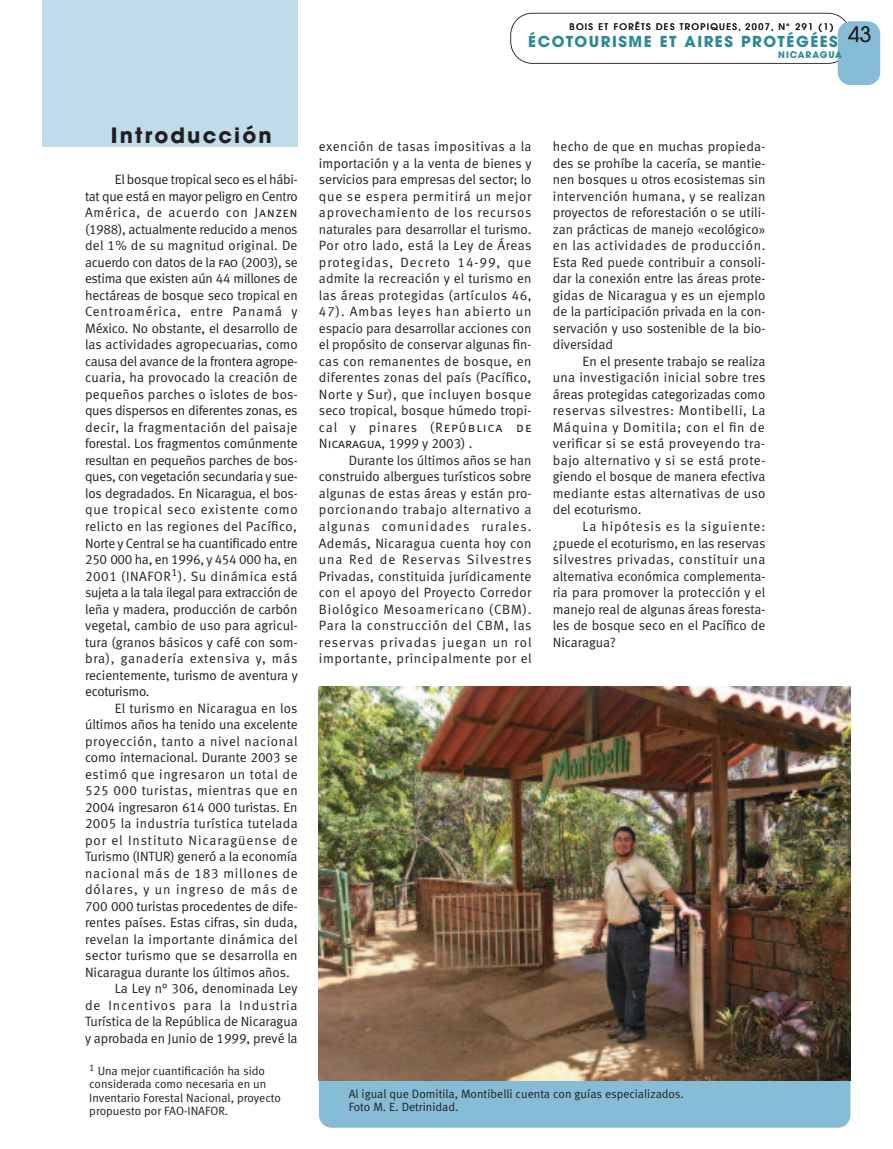
<style>
.page{position:relative;width:893px;height:1149px;background:#fff}
.page>*{position:absolute;margin:0;border:0;box-sizing:border-box;transform-origin:0 0}
.t1{font:700 21px "Avant Garde";letter-spacing:.1em;color:#231f20}
.t2{font:21px "Avant Garde";color:#231f20}
.t3{font:700 15px "Avant Garde";letter-spacing:.1em;color:#2c8993}
.t4{font:13.5px/16.5px "Meta Normal LF";color:#231f20;text-align:justify}
.t5{font:13.5px "Meta Normal LF";letter-spacing:.07em;color:#231f20}
.t6{font:13.5px "Meta Normal LF";letter-spacing:.045em;color:#231f20}
.t7{font:13.5px "Meta Normal LF";letter-spacing:.02em;color:#231f20}
.t8{font:13.5px "Meta Normal LF";letter-spacing:.03em;color:#231f20}
.t9{font:13.5px "Meta Normal LF";letter-spacing:.025em;color:#231f20}
.t10{font:13.5px "Meta Normal LF";letter-spacing:.04em;color:#231f20}
.t11{font:13.5px "Meta Normal LF";letter-spacing:.06em;color:#231f20}
.t12{font:12px/13.5px "Meta Normal LF";color:#231f20}
.t13{font:500 9px "Avant Garde";letter-spacing:.15em;color:#231f20}
.t14{font:700 9px "Avant Garde";letter-spacing:.1em;color:#2c8993}
.s1{font-family:"Meta Normal LF Caps"}
</style>
<div class="page">
<div style="left:43px;top:0;width:255px;height:146px;background:#c0dbe9"></div>
<svg style="left:510px;top:13px;width:337px;height:51px"></svg>
<div style="left:838px;top:21px;width:42px;height:64px;background:#86bcd6;border-radius:13px"></div>
<div style="left:319px;top:686px;width:531px;height:441px;background:#86bcd6;border-radius:13px"></div>
<img style="left:319px;top:686px;width:531px;height:394px">
<p class="t13" style="left:569px;top:23px;width:266px">BOIS ET FORÊTS DES TROPIQUES, 2007, N° 291 (1)</p>
<h1 class="t2" style="left:848px;top:26px;width:25px">43</h1>
<p class="t3" style="left:528px;top:36px;width:311px">ÉCOTOURISME ET AIRES PROTÉGÉES</p>
<p class="t14" style="left:778px;top:51px;width:65px">NICARAGUA</p>
<h1 class="t1" style="left:111px;top:128px;width:162px">Introducción</h1>
<p class="t4" style="left:85px;top:172px;width:214px;text-indent:30px">El bosque tropical seco es el hábi&shy;tat que está en mayor peligro en Centro América, de acuerdo con <span class="s1">Janzen </span>(1988), actualmente reducido a menos del 1% de su magnitud original. De acuerdo con datos de la <span class="s1">fao</span> (2003), se estima que existen aún 44 millones de hectáreas de bosque seco tropical en Centroamérica, entre Panamá y México. No obstante, el desarrollo de las actividades agropecuarias, como causa del avance de la frontera agrope&shy;cuaria, ha provocado la creación de pequeños parches o islotes de bos&shy;ques dispersos en diferentes zonas, es decir, la fragmentación del paisaje forestal. Los fragmentos comúnmente resultan en pequeños parches de bos&shy;ques, con vegetación secundaria y sue&shy;los degradados. En Nicaragua, el bos&shy;que tropical seco existente como relicto en las regiones del Pacífico, Norte y Central se ha cuantificado entre 250 000 ha, en 1996, y 454 000 ha, en 2001 (INAFOR<sup>1</sup>). Su dinámica está sujeta a la tala ilegal para extracción de leña y madera, producción de carbón vegetal, cambio de uso para agricul&shy;tura (granos básicos y café con som&shy;bra), ganadería extensiva y, más recientemente, turismo de aventura y ecoturismo.</p>
<p class="t7" style="left:115px;top:703px;width:184px">El turismo en Nicaragua en los</p>
<p class="t4" style="left:85px;top:717px;width:214px">últimos años ha tenido una excelente</p>
<p class="t6" style="left:85px;top:736px;width:214px">proyección, tanto a nivel nacional</p>
<p class="t4" style="left:85px;top:750px;width:214px">como internacional. Durante 2003 se</p>
<p class="t6" style="left:85px;top:769px;width:214px">estimó que ingresaron un total de</p>
<p class="t10" style="left:85px;top:785px;width:214px">525 000 turistas, mientras que en</p>
<p class="t4" style="left:85px;top:799px;width:214px">2004 ingresaron 614 000 turistas. En</p>
<p class="t8" style="left:85px;top:818px;width:214px">2005 la industria turística tutelada</p>
<p class="t5" style="left:85px;top:835px;width:214px">por el Instituto Nicaragüense de</p>
<p class="t4" style="left:85px;top:849px;width:214px">Turismo (INTUR) generó a la economía</p>
<p class="t11" style="left:85px;top:868px;width:214px">nacional más de 183 millones de</p>
<p class="t5" style="left:85px;top:884px;width:214px">dólares, y un ingreso de más de</p>
<p class="t4" style="left:85px;top:898px;width:214px">700 000 turistas procedentes de dife-</p>
<p class="t4" style="left:85px;top:915px;width:214px">rentes países. Estas cifras, sin duda,</p>
<p class="t9" style="left:85px;top:934px;width:214px">revelan la importante dinámica del</p>
<p class="t7" style="left:85px;top:950px;width:214px">sector turismo que se desarrolla en</p>
<p class="t4" style="left:85px;top:964px;width:206px">Nicaragua durante los últimos años.</p>
<p class="t4" style="left:115px;top:981px;width:184px">La Ley n° 306, denominada Ley</p>
<p class="t5" style="left:85px;top:1000px;width:214px">de Incentivos para la Industria</p>
<p class="t4" style="left:85px;top:1014px;width:214px">Turística de la República de Nicaragua</p>
<p class="t4" style="left:85px;top:1030px;width:214px">y aprobada en Junio de 1999, prevé la</p>
<p class="t12" style="left:89px;top:1064px;width:193px"><sup>1</sup> Una mejor cuantificación ha sido considerada como necesaria en un Inventario Forestal Nacional, proyecto propuesto por FAO-INAFOR.</p>
<p class="t4" style="left:319px;top:139px;width:214px">exención de tasas impositivas a la importación y a la venta de bienes y servicios para empresas del sector; lo que se espera permitirá un mejor aprovechamiento de los recursos naturales para desarrollar el turismo.<br>Por otro lado, está la Ley de Áreas protegidas, Decreto 14-99, que admite la recreación y el turismo en las áreas protegidas (artículos 46, 47). Ambas leyes han abierto un espacio para desarrollar acciones con el propósito de conservar algunas fin&shy;cas con remanentes de bosque, en diferentes zonas del país (Pacífico, Norte y Sur), que incluyen bosque seco tropical, bosque húmedo tropi&shy;cal y pinares (<span class="s1">República de Nicaragua,</span> 1999 y 2003) .</p>
<p class="t4" style="left:319px;top:453px;width:214px;text-indent:30px">Durante los últimos años se han construido albergues turísticos sobre algunas de estas áreas y están pro&shy;porcionando trabajo alternativo a algunas comunidades rurales.<br>Además, Nicaragua cuenta hoy con una Red de Reservas Silvestres Privadas, constituida jurídicamente con el apoyo del Proyecto Corredor Biológico Mesoamericano (CBM).<br>Para la construcción del CBM, las reservas privadas juegan un rol importante, principalmente por el</p>
<p class="t4" style="left:553px;top:139px;width:214px">hecho de que en muchas propieda&shy;des se prohíbe la cacería, se mantie&shy;nen bosques u otros ecosistemas sin intervención humana, y se realizan proyectos de reforestación o se utili&shy;zan prácticas de manejo «ecológico» en las actividades de producción.<br>Esta Red puede contribuir a consoli&shy;dar la conexión entre las áreas prote&shy;gidas de Nicaragua y es un ejemplo de la participación privada en la con&shy;servación y uso sostenible de la bio&shy;diversidad</p>
<p class="t4" style="left:553px;top:354px;width:214px;text-indent:30px">En el presente trabajo se realiza una investigación inicial sobre tres áreas protegidas categorizadas como reservas silvestres: Montibelli, La Máquina y Domitila; con el fin de verificar si se está proveyendo tra&shy;bajo alternativo y si se está prote&shy;giendo el bosque de manera efectiva mediante estas alternativas de uso del ecoturismo.</p>
<p class="t4" style="left:553px;top:519px;width:214px;text-indent:30px">La hipótesis es la siguiente: ¿puede el ecoturismo, en las reservas silvestres privadas, constituir una alternativa económica complementa&shy;ria para promover la protección y el manejo real de algunas áreas foresta&shy;les de bosque seco en el Pacífico de Nicaragua?</p>
<p class="t12" style="left:349px;top:1087px;width:337px">Al igual que Domitila, Montibelli cuenta con guías especializados.<br>Foto M. E. Detrinidad.</p>
</div>
